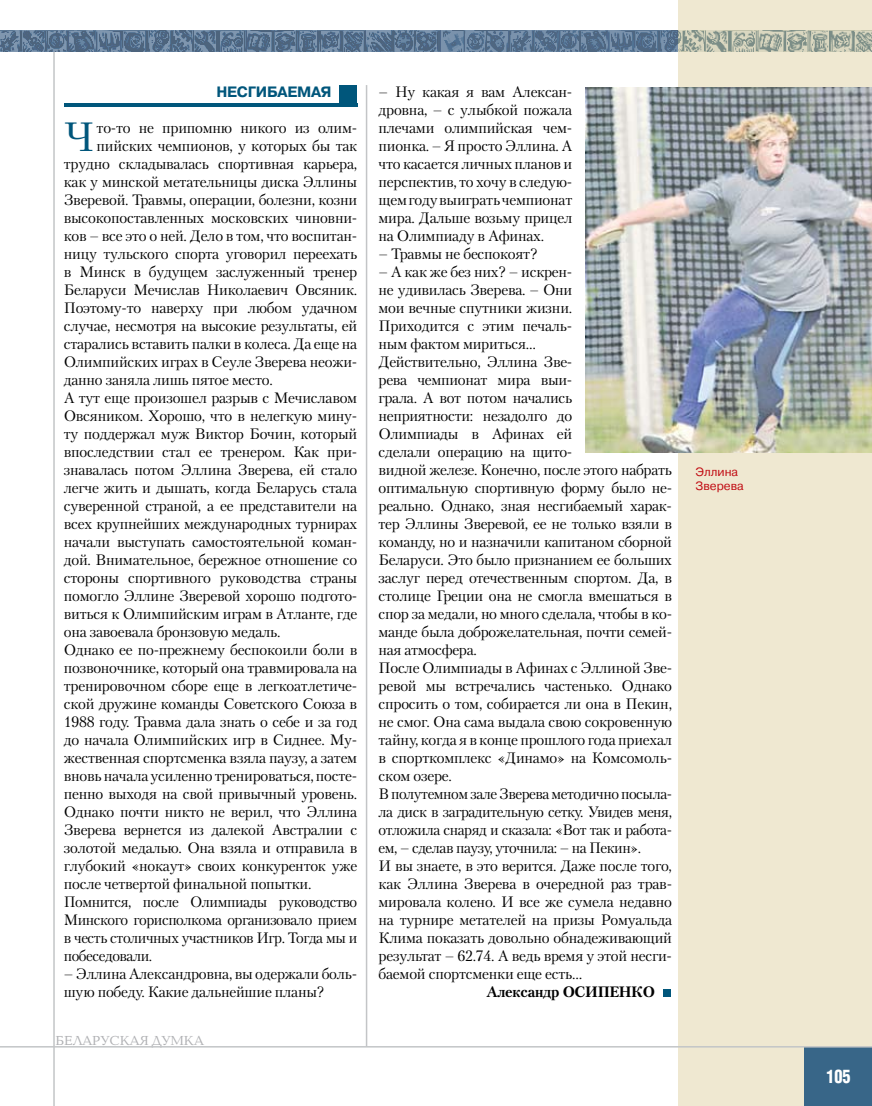
<style>
.page{position:relative;width:872px;height:1106px;background:#fff}
.page>*{position:absolute;margin:0;border:0;box-sizing:border-box;transform-origin:0 0}
.t1{font:40.65px "Petersburg C";color:#00567b}
.t2{font:700 18px "AG Letterica Cond L";color:#fff;scale:.9 1}
.t3{font:15px/18px "Petersburg C";letter-spacing:-.015em;color:#000}
.t4{font:700 15px "Petersburg C";letter-spacing:-.015em;color:#000}
.t5{font:700 15px "Pragmatica C";letter-spacing:-.015em;color:#00567b}
.t6{font:13.5px "Baltica C";color:#aeafb2}
.t7{font:12px/14.4px "Pragmatica C";color:#c10c13}
</style>
<div class="page">
<div style="left:678px;top:0;width:194px;height:1106px;background:#efe8d1"></div>
<hr style="left:53px;top:52px;width:2px;height:1054px;background:#c3c5c7">
<hr style="left:366px;top:85px;width:1px;height:961px;background:#c3c5c7">
<div style="left:804px;top:1047px;width:68px;height:59px;background:#386688"></div>
<svg style="left:0;top:31px;width:872px;height:21px;background:#6f8497"></svg>
<hr style="left:0;top:1046px;width:872px;height:1px;background:#c3c5c7">
<div style="left:663px;top:989px;width:7px;height:8px;background:#00567b"></div>
<div style="left:339px;top:85px;width:18px;height:21px;background:#00567b"></div>
<hr style="left:64px;top:104px;width:293px;height:2px;background:#00567b">
<img style="left:585px;top:87px;width:287px;height:366px">
<p class="t5" style="left:216px;top:83px;width:117px">НЕСГИБАЕМАЯ</p>
<h1 class="t1" style="left:64px;top:112px;width:32px">Ч</h1>
<p class="t3" style="left:97px;top:118px;width:262px">то-то не припомню никого из олим-</p>
<p class="t3" style="left:97px;top:136px;width:262px">пийских чемпионов, у которых бы так</p>
<p class="t3" style="left:64px;top:154px;width:295px">трудно складывалась спортивная карьера,</p>
<p class="t3" style="left:64px;top:172px;width:295px">как у минской метательницы диска Эллины</p>
<p class="t3" style="left:64px;top:190px;width:295px">Зверевой. Травмы, операции, болезни, козни</p>
<p class="t3" style="left:64px;top:208px;width:295px">высокопоставленных московских чиновни-</p>
<p class="t3" style="left:64px;top:226px;width:295px">ков – все это о ней. Дело в том, что воспитан-</p>
<p class="t3" style="left:64px;top:244px;width:295px">ницу тульского спорта уговорил переехать</p>
<p class="t3" style="left:64px;top:262px;width:295px">в Минск в будущем заслуженный тренер</p>
<p class="t3" style="left:64px;top:280px;width:295px">Беларуси Мечислав Николаевич Овсяник.</p>
<p class="t3" style="left:64px;top:298px;width:295px">Поэтому-то наверху при любом удачном</p>
<p class="t3" style="left:64px;top:316px;width:295px">случае, несмотря на высокие результаты, ей</p>
<p class="t3" style="left:64px;top:334px;width:295px">старались вставить палки в колеса. Да еще на</p>
<p class="t3" style="left:64px;top:352px;width:295px">Олимпийских играх в Сеуле Зверева неожи-</p>
<p class="t3" style="left:64px;top:370px;width:210px">данно заняла лишь пятое место.</p>
<p class="t3" style="left:64px;top:388px;width:295px">А тут еще произошел разрыв с Мечиславом</p>
<p class="t3" style="left:64px;top:406px;width:295px">Овсяником. Хорошо, что в нелегкую мину-</p>
<p class="t3" style="left:64px;top:424px;width:295px">ту поддержал муж Виктор Бочин, который</p>
<p class="t3" style="left:64px;top:442px;width:295px">впоследствии стал ее тренером. Как при-</p>
<p class="t3" style="left:64px;top:460px;width:295px">знавалась потом Эллина Зверева, ей стало</p>
<p class="t3" style="left:64px;top:478px;width:295px">легче жить и дышать, когда Беларусь стала</p>
<p class="t3" style="left:64px;top:496px;width:295px">суверенной страной, а ее представители на</p>
<p class="t3" style="left:64px;top:514px;width:295px">всех крупнейших международных турнирах</p>
<p class="t3" style="left:64px;top:532px;width:295px">начали выступать самостоятельной коман-</p>
<p class="t3" style="left:64px;top:550px;width:295px">дой. Внимательное, бережное отношение со</p>
<p class="t3" style="left:64px;top:568px;width:295px">стороны спортивного руководства страны</p>
<p class="t3" style="left:64px;top:586px;width:295px">помогло Эллине Зверевой хорошо подгото-</p>
<p class="t3" style="left:64px;top:604px;width:295px">виться к Олимпийским играм в Атланте, где</p>
<p class="t3" style="left:64px;top:622px;width:218px">она завоевала бронзовую медаль.</p>
<p class="t3" style="left:64px;top:640px;width:295px">Однако ее по-прежнему беспокоили боли в</p>
<p class="t3" style="left:64px;top:658px;width:295px">позвоночнике, который она травмировала на</p>
<p class="t3" style="left:64px;top:676px;width:295px">тренировочном сборе еще в легкоатлетиче-</p>
<p class="t3" style="left:64px;top:694px;width:295px">ской дружине команды Советского Союза в</p>
<p class="t3" style="left:64px;top:712px;width:295px">1988 году. Травма дала знать о себе и за год</p>
<p class="t3" style="left:64px;top:730px;width:295px">до начала Олимпийских игр в Сиднее. Му-</p>
<p class="t3" style="left:64px;top:748px;width:295px">жественная спортсменка взяла паузу, а затем</p>
<p class="t3" style="left:64px;top:766px;width:295px">вновь начала усиленно тренироваться, посте-</p>
<p class="t3" style="left:64px;top:784px;width:295px">пенно выходя на свой привычный уровень.</p>
<p class="t3" style="left:64px;top:802px;width:295px">Однако почти никто не верил, что Эллина</p>
<p class="t3" style="left:64px;top:820px;width:295px">Зверева вернется из далекой Австралии с</p>
<p class="t3" style="left:64px;top:838px;width:295px">золотой медалью. Она взяла и отправила в</p>
<p class="t3" style="left:64px;top:856px;width:295px">глубокий «нокаут» своих конкуренток уже</p>
<p class="t3" style="left:64px;top:874px;width:249px">после четвертой финальной попытки.</p>
<p class="t3" style="left:64px;top:892px;width:295px">Помнится, после Олимпиады руководство</p>
<p class="t3" style="left:64px;top:910px;width:295px">Минского горисполкома организовало прием</p>
<p class="t3" style="left:64px;top:928px;width:295px">в честь столичных участников Игр. Тогда мы и</p>
<p class="t3" style="left:64px;top:946px;width:90px">побеседовали.</p>
<p class="t3" style="left:64px;top:964px;width:295px">– Эллина Александровна, вы одержали боль&shy;шую победу. Какие дальнейшие планы?</p>
<p class="t6" style="left:56px;top:1033px;width:150px">БЕЛАРУСКАЯ ДУМКА</p>
<p class="t3" style="left:378px;top:82px;width:195px;text-align:justify">– Ну какая я вам Алексан&shy;дровна, – с улыбкой пожала плечами олимпийская чем&shy;пионка. – Я просто Эллина. А что касается личных планов и перспектив, то хочу в следую&shy;щем году выиграть чемпионат мира. Дальше возьму прицел на Олимпиаду в Афинах.</p>
<p class="t3" style="left:378px;top:244px;width:161px">– Травмы не беспокоят?</p>
<p class="t3" style="left:378px;top:262px;width:295px">– А как же без них? – искрен-<br>не удивилась Зверева. – Они<br>мои вечные спутники жизни.<br>Приходится с этим печаль-<br>ным фактом мириться…<br>Действительно, Эллина Зве-<br>рева чемпионат мира выи-<br>грала. А вот потом начались<br>неприятности: незадолго до<br>Олимпиады в Афинах ей<br>сделали операцию на щито-<br>видной железе. Конечно, после этого набрать оптимальную спортивную форму было не&shy;реально. Однако, зная несгибаемый харак&shy;тер Эллины Зверевой, ее не только взяли в команду, но и назначили капитаном сборной Беларуси. Это было признанием ее больших заслуг перед отечественным спортом. Да, в столице Греции она не смогла вмешаться в спор за медали, но много сделала, чтобы в ко&shy;манде была доброжелательная, почти семей&shy;ная атмосфера.<br>После Олимпиады в Афинах с Эллиной Зве&shy;ревой мы встречались частенько. Однако спросить о том, собирается ли она в Пекин, не смог. Она сама выдала свою сокровенную тайну, когда я в конце прошлого года приехал в спорткомплекс «Динамо» на Комсомоль&shy;ском озере.<br>В полутемном зале Зверева методично посыла&shy;ла диск в заградительную сетку. Увидев меня, отложила снаряд и сказала: «Вот так и работа&shy;ем, – сделав паузу, уточнила: – на Пекин».<br>И вы знаете, в это верится. Даже после того, как Эллина Зверева в очередной раз трав&shy;мировала колено. И все же сумела недавно на турнире метателей на призы Ромуальда Клима показать довольно обнадеживающий результат – 62.74. А ведь время у этой несги&shy;баемой спортсменки еще есть…</p>
<p class="t4" style="left:486px;top:982px;width:170px">Александр ОСИПЕНКО</p>
<p class="t7" style="left:695px;top:464px;width:50px">Эллина<br>Зверева</p>
<p class="t2" style="left:826px;top:1065px;width:29px">105</p>
</div>
